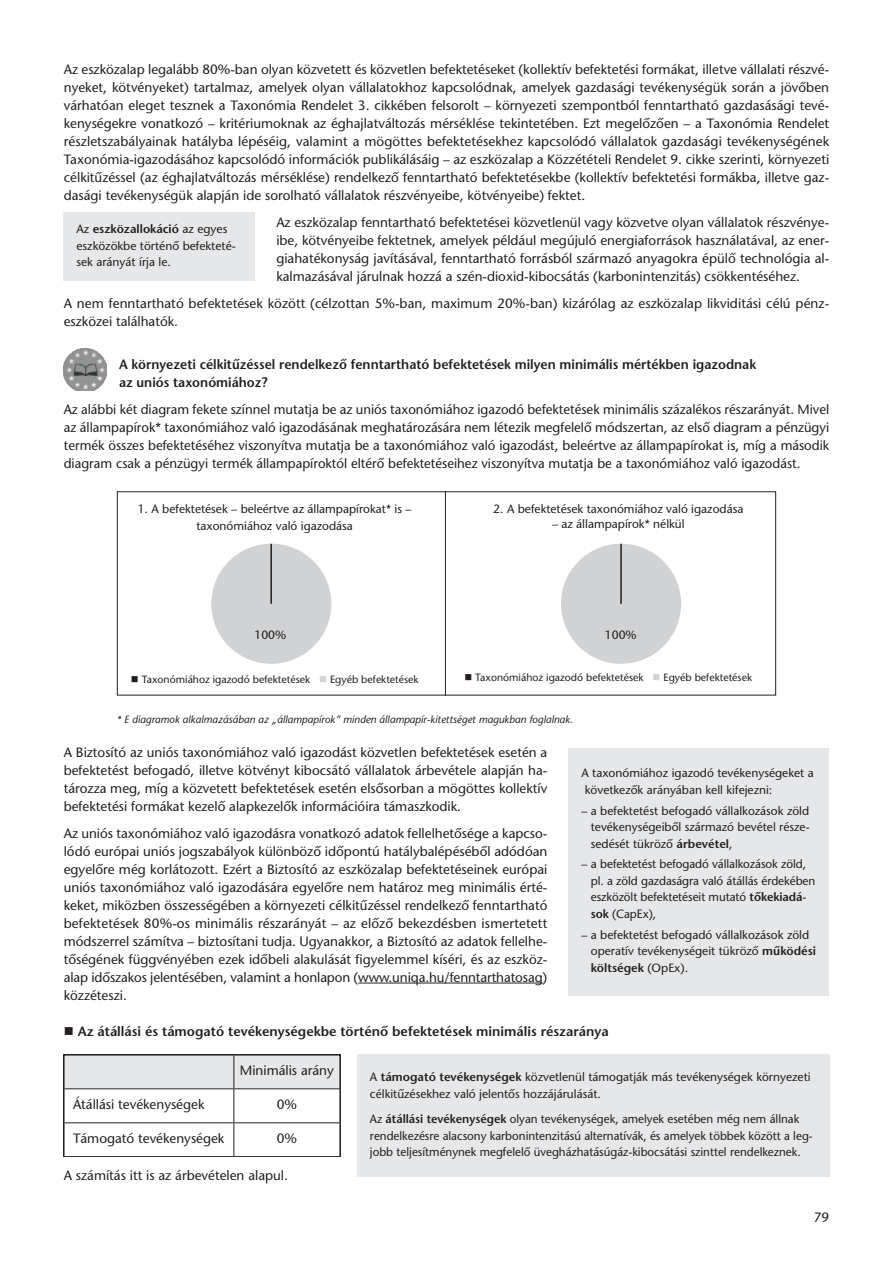
<style>
.page{position:relative;width:893px;height:1263px;background:#fff}
.page>*{position:absolute;margin:0;border:0;box-sizing:border-box;transform-origin:0 0}
.t1{font:13.5px/18px "ITC Stone Sans M";color:#231f20;text-align:justify}
.t2{font:13.5px/18px "ITC Stone Sans M Semi";color:#231f20}
.t3{font:12px/16.5px "ITC Stone Sans M";color:#231f20}
.t4{font:10.5px "ITC Stone Sans M";color:#231f20}
.t5{font:italic 10.5px "ITC Stone Sans M";color:#231f20}
.s1{font-family:"ITC Stone Sans M Semi"}
.s2{color:#d1d2d4}
</style>
<div class="page">
<hr style="left:358px;top:983px;width:185px;height:1px;background:#231f20">
<div style="left:64px;top:213px;width:191px;height:68px;background:#e6e7e9"></div>
<img style="left:64px;top:349px;width:42px;height:42px">
<div style="left:117px;top:491px;width:659px;height:204px;border:1px solid #231f20"></div>
<div style="left:211px;top:544px;width:120px;height:120px;background:#d1d2d4;border-radius:50%"></div>
<hr style="left:270px;top:544px;width:2px;height:60px;background:#231f20">
<div style="left:561px;top:544px;width:120px;height:120px;background:#d1d2d4;border-radius:50%"></div>
<hr style="left:620px;top:544px;width:2px;height:60px;background:#231f20">
<hr style="left:445px;top:491px;width:1px;height:204px;background:#231f20">
<div style="left:569px;top:748px;width:260px;height:247px;background:#e6e7e9"></div>
<div style="left:357px;top:1055px;width:472px;height:122px;background:#e6e7e9"></div>
<div style="left:64px;top:1055px;width:170px;height:34px;background:#e6e7e9"></div>
<div style="left:234px;top:1055px;width:106px;height:34px;background:#e6e7e9"></div>
<hr style="left:233px;top:1055px;width:1px;height:101px;background:#231f20">
<hr style="left:65px;top:1088px;width:168px;height:1px;background:#231f20">
<hr style="left:234px;top:1088px;width:105px;height:1px;background:#231f20">
<hr style="left:65px;top:1122px;width:168px;height:1px;background:#231f20">
<hr style="left:234px;top:1122px;width:105px;height:1px;background:#231f20">
<p class="t1" style="left:64px;top:62px;width:767px">Az eszközalap legalább 80%-ban olyan közvetett és közvetlen befektetéseket (kollektív befektetési formákat, illetve vállalati részvé&shy;nyeket, kötvényeket) tartalmaz, amelyek olyan vállalatokhoz kapcsolódnak, amelyek gazdasági tevékenységük során a jövőben várhatóan eleget tesznek a Taxonómia Rendelet 3. cikkében felsorolt – környezeti szempontból fenntartható gazdasásági tevé&shy;kenységekre vonatkozó – kritériumoknak az éghajlatváltozás mérséklése tekintetében. Ezt megelőzően – a Taxonómia Rendelet részletszabályainak hatályba lépéséig, valamint a mögöttes befektetésekhez kapcsolódó vállalatok gazdasági tevékenységének Taxonómia-igazodásához kapcsolódó információk publikálásáig – az eszközalap a Közzétételi Rendelet 9. cikke szerinti, környezeti célkitűzéssel (az éghajlatváltozás mérséklése) rendelkező fenntartható befektetésekbe (kollektív befektetési formákba, illetve gaz&shy;dasági tevékenységük alapján ide sorolható vállalatok részvényeibe, kötvényeibe) fektet.</p>
<p class="t1" style="left:276px;top:215px;width:554px">Az eszközalap fenntartható befektetései közvetlenül vagy közvetve olyan vállalatok részvénye&shy;ibe, kötvényeibe fektetnek, amelyek például megújuló energiaforrások használatával, az ener&shy;giahatékonyság javításával, fenntartható forrásból származó anyagokra épülő technológia al&shy;kalmazásával járulnak hozzá a szén-dioxid-kibocsátás (karbonintenzitás) csökkentéséhez.</p>
<p class="t1" style="left:64px;top:296px;width:767px">A nem fenntartható befektetések között (célzottan 5%-ban, maximum 20%-ban) kizárólag az eszközalap likviditási célú pénz - eszközei találhatók.</p>
<p class="t2" style="left:119px;top:357px;width:638px">A környezeti célkitűzéssel rendelkező fenntartható befektetések milyen minimális mértékben igazodnak az uniós taxonómiához?</p>
<p class="t1" style="left:64px;top:402px;width:767px">Az alábbi két diagram fekete színnel mutatja be az uniós taxonómiához igazodó befektetések minimális százalékos részarányát. Mivel az állampapírok* taxonómiához való igazodásának meghatározására nem létezik megfelelő módszertan, az első diagram a pénzügyi termék összes befektetéséhez viszonyítva mutatja be a taxonómiához való igazodást, beleértve az állampapírokat is, míg a második diagram csak a pénzügyi termék állampapíroktól eltérő befektetéseihez viszonyítva mutatja be a taxonómiához való igazodást.</p>
<p class="t3" style="left:77px;top:222px;width:161px">Az <span class="s1">eszközallokáció</span> az egyes eszközökbe történő befekteté&shy;sek arányát írja le.</p>
<p class="t3" style="left:138px;top:502px;width:275px;text-align:center">1. A befektetések – beleértve az állam papírokat* is – taxonómiához való igazodása</p>
<p class="t3" style="left:493px;top:502px;width:252px">2. A befektetések taxonómiához való igazodása</p>
<p class="t3" style="left:552px;top:517px;width:134px">– az állam papírok* nélkül</p>
<p class="t3" style="left:254px;top:627px;width:33px">100%</p>
<p class="t3" style="left:605px;top:627px;width:33px">100%</p>
<p class="t4" style="left:131px;top:675px;width:289px">■ Taxonómiához igazodó befektetések <span class="s2">■</span> Egyéb befektetések</p>
<p class="t4" style="left:464px;top:673px;width:289px">■ Taxonómiához igazodó befektetések <span class="s2">■</span> Egyéb befektetések</p>
<p class="t5" style="left:117px;top:715px;width:458px">* E diagramok alkalmazásában az „állampapírok” minden állampapír-kitettséget magukban foglalnak.</p>
<p class="t1" style="left:64px;top:744px;width:485px">A Biztosító az uniós taxonómiához való igazodást közvetlen befektetések esetén a befektetést befogadó, illetve kötvényt kibocsátó vállalatok árbevétele alapján ha&shy;tározza meg, míg a közvetett befektetések esetén elsősorban a mögöttes kollektív befektetési formákat kezelő alapkezelők információira támaszkodik.</p>
<p class="t1" style="left:64px;top:825px;width:485px">Az uniós taxonómiához való igazodásra vonatkozó adatok fellelhetősége a kapcso&shy;lódó európai uniós jogszabályok különböző időpontú hatálybalépéséből adódóan egyelőre még korlátozott. Ezért a Biztosító az eszközalap befektetéseinek európai uniós taxonómiához való igazodására egyelőre nem határoz meg minimális érté&shy;keket, miközben összességében a környezeti célkitűzéssel rendelkező fenntartható befektetések 80%-os minimális részarányát – az előző bekezdésben ismertetett módszerrel számítva – biztosítani tudja. Ugyanakkor, a Biztosító az adatok fellelhe&shy;tőségének függvényében ezek időbeli alakulását figyelemmel kíséri, és az eszköz&shy;alap időszakos jelentésében, valamint a honlapon (www.uniqa.hu/fenntarthatosag) közzéteszi.</p>
<p class="t2" style="left:64px;top:1023px;width:546px">■ Az átállási és támogató tevékenységekbe történő befektetések minimális részaránya</p>
<p class="t3" style="left:581px;top:766px;width:234px">A taxonómiához igazodó tevé keny ségeket a következők ará nyá ban kell kifejezni:</p>
<p class="t3" style="left:591px;top:803px;width:220px;text-align:justify;text-indent:-9px">– a befektetést befogadó vállalkozások zöld tevékenységeiből származó bevétel része&shy;sedését tükröző <span class="s1">árbevétel</span>,</p>
<p class="t3" style="left:591px;top:857px;width:226px;text-indent:-9px">– a befektetést befogadó vállalkozások zöld, pl. a zöld gazdaságra való átállás érdekében eszközölt befektetéseit mutató <span class="s1">tőkekiadá&shy;sok</span> (CapEx),</p>
<p class="t3" style="left:591px;top:927px;width:227px;text-indent:-9px">– a befektetést befogadó vállalkozások zöld operatív tevékenységeit tükröző <span class="s1">működési költségek</span> (OpEx).</p>
<p class="t1" style="left:240px;top:1063px;width:96px">Minimális arány</p>
<p class="t1" style="left:73px;top:1097px;width:133px">Átállási tevékenységek</p>
<p class="t1" style="left:277px;top:1097px;width:22px">0%</p>
<p class="t1" style="left:73px;top:1131px;width:153px">Támogató tevékenységek</p>
<p class="t1" style="left:277px;top:1131px;width:22px">0%</p>
<p class="t1" style="left:64px;top:1167px;width:226px">A számítás itt is az árbevételen alapul.</p>
<p class="t3" style="left:370px;top:1070px;width:442px">A <span class="s1">támogató tevékenységek</span> közvetlenül támogatják más tevékenységek környezeti célkitűzésekhez való jelentős hozzájárulását.</p>
<p class="t3" style="left:370px;top:1112px;width:444px">Az <span class="s1">átállási tevékenységek</span> olyan tevékenységek, amelyek esetében még nem állnak rendelkezésre alacsony karbonintenzitású alternatívák, és amelyek többek között a leg&shy;jobb teljesítménynek megfelelő üvegházhatásúgáz-kibocsátási szinttel rendelkeznek.</p>
<p class="t1" style="left:814px;top:1210px;width:17px">79</p>
</div>
